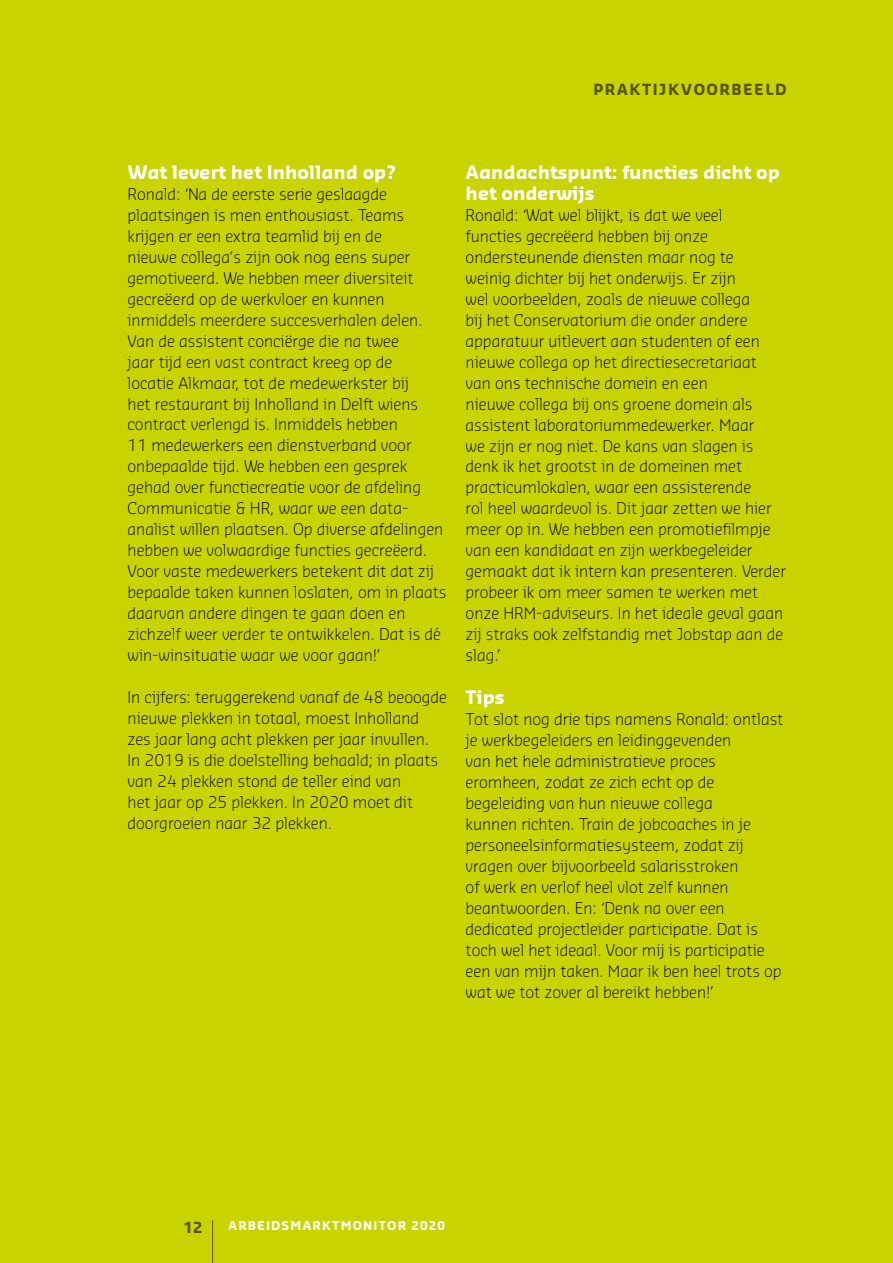
<style>
.page{position:relative;width:893px;height:1263px;background:#c8d300}
.page>*{position:absolute;margin:0;border:0;box-sizing:border-box;transform-origin:0 0}
.t1{font:700 18px/21px "Sansa Pro";color:#fff}
.t2{font:300 15.75px/21px "Sansa Pro";color:#000}
.t3{font:700 15px "Sansa Pro";letter-spacing:.1em;color:#595403}
.t4{font:700 12px "Sansa Pro";letter-spacing:.1em;color:#fff}
</style>
<div class="page">
<hr style="left:212px;top:1220px;width:1px;height:43px;background:#595403">
<p class="t3" style="left:593px;top:79px;width:195px">PRAKTIJKVOORBEELD</p>
<p class="t1" style="left:128px;top:161px;width:270px">Wat levert het Inholland op?</p>
<p class="t2" style="left:128px;top:183px;width:320px">Ronald: ‘Na de eerste serie geslaagde plaatsingen is men enthousiast. Teams krijgen er een extra teamlid bij en de<br>nieuwe collega’s zijn ook nog eens super gemotiveerd. We hebben meer diversiteit gecreëerd op de werkvloer en kunnen inmiddels meerdere succesverhalen delen.<br>Van de assistent conciërge die na twee<br>jaar tijd een vast contract kreeg op de<br>locatie Alkmaar, tot de medewerkster bij<br>het restaurant bij Inholland in Delft wiens contract verlengd is. Inmiddels hebben<br>11 medewerkers een dienstverband voor onbepaalde tijd. We hebben een gesprek gehad over functiecreatie voor de afdeling Communicatie &amp; HR, waar we een data&shy;analist willen plaatsen. Op diverse afdelingen hebben we volwaardige functies gecreëerd.<br>Voor vaste medewerkers betekent dit dat zij bepaalde taken kunnen loslaten, om in plaats daarvan andere dingen te gaan doen en zichzelf weer verder te ontwikkelen. Dat is dé win-winsituatie waar we voor gaan!’</p>
<p class="t2" style="left:128px;top:686px;width:321px">In cijfers: teruggerekend vanaf de 48 beoogde nieuwe plekken in totaal, moest Inholland<br>zes jaar lang acht plekken per jaar invullen.<br>In 2019 is die doelstelling behaald; in plaats van 24 plekken stond de teller eind van<br>het jaar op 25 plekken. In 2020 moet dit doorgroeien naar 32 plekken.</p>
<p class="t1" style="left:466px;top:161px;width:316px">Aandachtspunt: functies dicht op het onderwijs</p>
<p class="t2" style="left:466px;top:204px;width:322px">Ronald: ‘Wat wel blijkt, is dat we veel<br>functies gecreëerd hebben bij onze ondersteunende diensten maar nog te<br>weinig dichter bij het onderwijs. Er zijn<br>wel voorbeelden, zoals de nieuwe collega<br>bij het Conservatorium die onder andere apparatuur uitlevert aan studenten of een nieuwe collega op het directiesecretariaat van ons technische domein en een<br>nieuwe collega bij ons groene domein als assistent laboratoriummedewerker. Maar<br>we zijn er nog niet. De kans van slagen is denk ik het grootst in de domeinen met practicumlokalen, waar een assisterende<br>rol heel waardevol is. Dit jaar zetten we hier meer op in. We hebben een promotiefilmpje van een kandidaat en zijn werkbegeleider gemaakt dat ik intern kan presenteren. Verder probeer ik om meer samen te werken met onze HRM-adviseurs. In het ideale geval gaan zij straks ook zelfstandig met Jobstap aan de slag.’</p>
<p class="t1" style="left:466px;top:686px;width:40px">Tips</p>
<p class="t2" style="left:466px;top:708px;width:319px">Tot slot nog drie tips namens Ronald: ontlast je werkbegeleiders en leidinggevenden<br>van het hele administratieve proces eromheen, zodat ze zich echt op de begeleiding van hun nieuwe collega<br>kunnen richten. Train de jobcoaches in je personeelsinformatiesysteem, zodat zij vragen over bijvoorbeeld salarisstroken<br>of werk en verlof heel vlot zelf kunnen beantwoorden. En: ‘Denk na over een dedicated projectleider participatie. Dat is toch wel het ideaal. Voor mij is participatie een van mijn taken. Maar ik ben heel trots op wat we tot zover al bereikt hebben!’</p>
<p class="t3" style="left:184px;top:1217px;width:20px">12</p>
<p class="t4" style="left:228px;top:1218px;width:218px">ARBEIDSMARKTMONITOR 2020</p>
</div>
